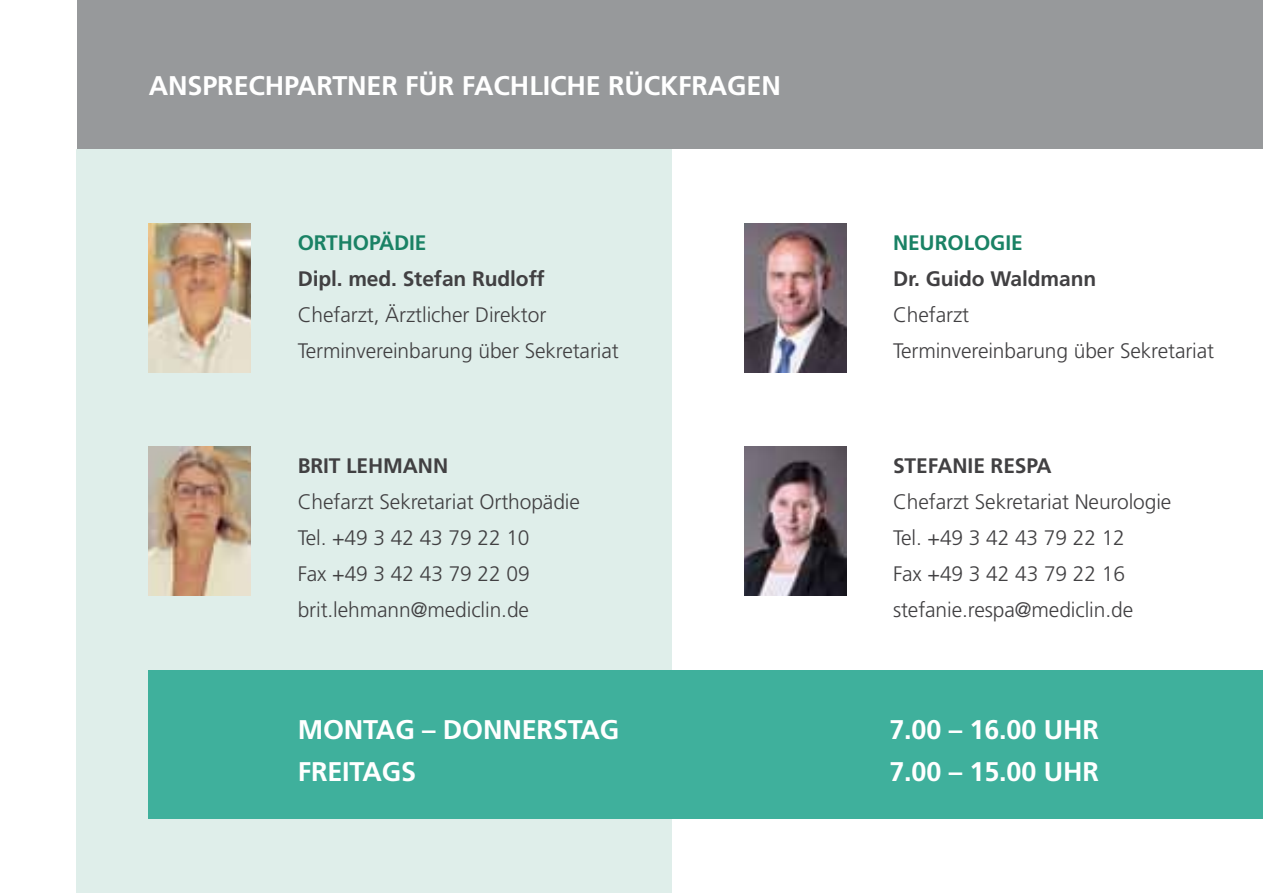
<style>
.page{position:relative;width:1263px;height:893px;background:#fff}
.page>*{position:absolute;margin:0;border:0;box-sizing:border-box;transform-origin:0 0}
.t1{font:700 27px "Frutiger LT Pro";letter-spacing:-.005em;color:#fff}
.t2{font:300 21px/36px "Frutiger LT Pro";letter-spacing:-.005em;color:#414042}
.t3{font:700 21px "Frutiger LT Pro";letter-spacing:-.005em;color:#414042}
.t4{font:700 21px "Frutiger LT Pro";letter-spacing:-.005em;color:#1a8265}
</style>
<div class="page">
<div style="left:77px;top:149px;width:595px;height:744px;background:#dfeeea"></div>
<img style="left:744px;top:223px;width:102px;height:149px">
<img style="left:149px;top:223px;width:102px;height:149px">
<img style="left:149px;top:446px;width:102px;height:149px">
<img style="left:744px;top:446px;width:102px;height:149px">
<div style="left:77px;top:0;width:1186px;height:149px;background:#97999b"></div>
<div style="left:149px;top:670px;width:1114px;height:149px;background:#3fb09c"></div>
<p class="t1" style="left:149px;top:69px;width:477px">ANSPRECH PARTNER FÜ R FACHLICH E RÜC</p>
<p class="t1" style="left:660px;top:69px;width:118px">KFRAGEN</p>
<p class="t4" style="left:298px;top:230px;width:130px">ORTHOPÄDIE</p>
<p class="t3" style="left:298px;top:266px;width:248px">DIPL. MED. STEFAN RUDLOFF</p>
<p class="t2" style="left:298px;top:296px;width:323px">Chefarzt, Ärztlicher Direktor<br>Terminvereinbarung über Sekretariat</p>
<p class="t3" style="left:298px;top:453px;width:135px">BRIT LEH MANN</p>
<p class="t2" style="left:298px;top:484px;width:284px">Chefarzt Sekretariat Orthopädie<br>Tel. +49 3 42 43 79 22 10<br>Fax +49 3 42 43 79 22 09 brit.lehmann@mediclin.de</p>
<p class="t4" style="left:893px;top:230px;width:70px">NEUROLO</p>
<p class="t4" style="left:990px;top:230px;width:34px">GIE</p>
<p class="t3" style="left:893px;top:266px;width:205px">DR. GUIDO WALDMANN</p>
<p class="t2" style="left:893px;top:296px;width:323px">Chefarzt<br>Terminvereinbarung über Sekretariat</p>
<p class="t3" style="left:893px;top:453px;width:160px">STEFANIE RESPA</p>
<p class="t2" style="left:893px;top:484px;width:280px">Chefarzt Sekretariat Neurologie<br>Tel. +49 3 42 43 79 22 12<br>Fax +49 3 42 43 79 22 16 stefanie.respa@mediclin.de</p>
<p class="t1" style="left:298px;top:713px;width:22px">MON</p>
<p class="t1" style="left:363px;top:713px;width:119px">TAG – DONN</p>
<p class="t1" style="left:522px;top:713px;width:99px">ERSTAG</p>
<p class="t1" style="left:889px;top:713px;width:211px">7.00 – 16.00 UH R</p>
<p class="t1" style="left:298px;top:755px;width:120px">FREITAGS</p>
<p class="t1" style="left:889px;top:755px;width:211px">7.00 – 15.00 UH R</p>
</div>
